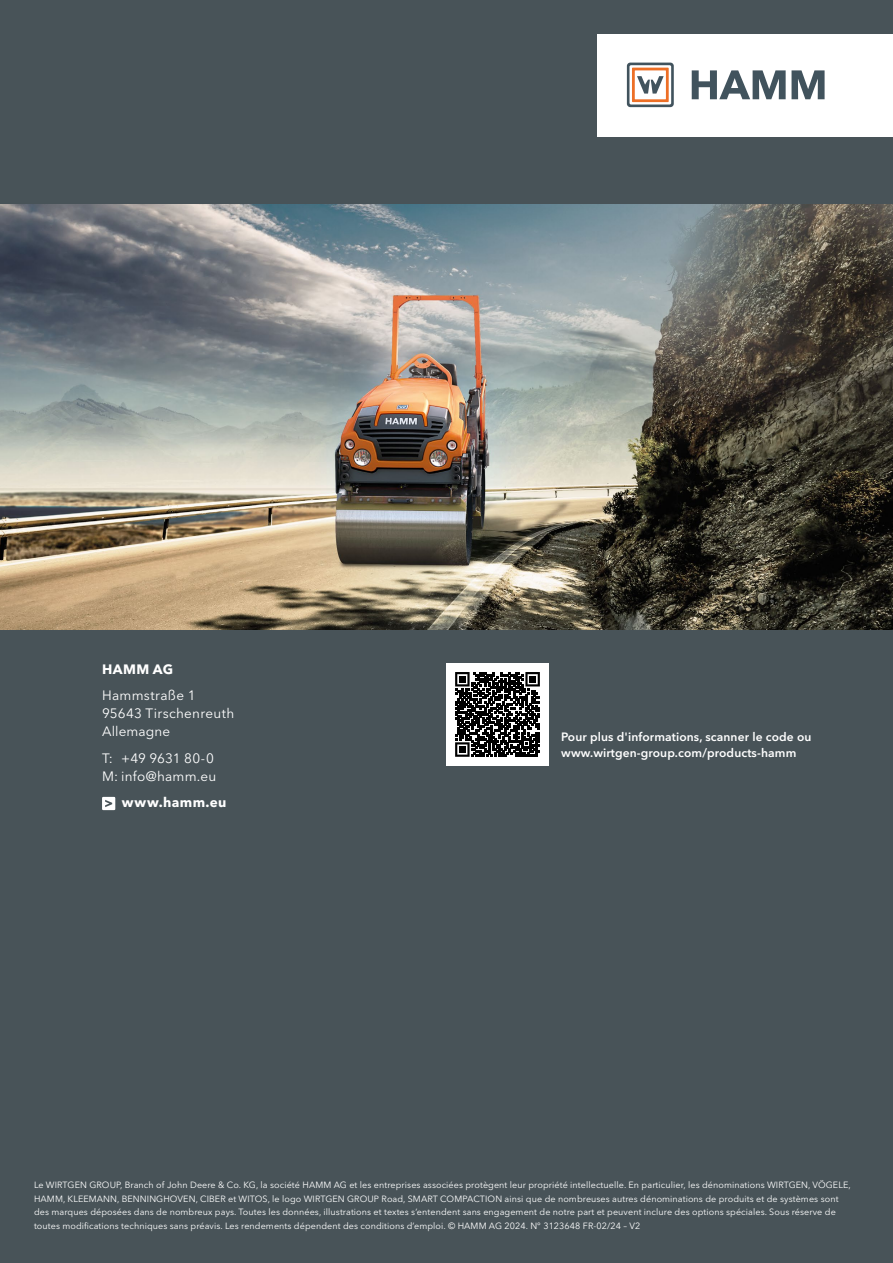
<style>
.page{position:relative;width:893px;height:1263px;background:#485358}
.page>*{position:absolute;margin:0;border:0;box-sizing:border-box;transform-origin:0 0}
.t1{font:13.5px/18px "Avenir Next LT Pro";letter-spacing:.02em;color:#fff}
.t2{font:700 13.5px "Avenir Next LT Pro";letter-spacing:.03em;color:#fff}
.t3{font:600 12px/16.5px "Avenir Next LT Pro";letter-spacing:.01em;color:#fff}
.t4{font:9px/13.5px "Avenir Next LT Pro";letter-spacing:.01em;color:#fff}
</style>
<div class="page">
<img style="left:0;top:204px;width:893px;height:425px">
<div style="left:597px;top:34px;width:296px;height:102px;background:#fff"></div>
<svg style="left:692px;top:70px;width:133px;height:29px"></svg>
<svg style="left:627px;top:63px;width:47px;height:44px"></svg>
<svg style="left:102px;top:797px;width:13px;height:13px"></svg>
<div style="left:446px;top:663px;width:103px;height:102px;background:#fff"></div>
<svg style="left:455px;top:672px;width:85px;height:85px"></svg>
<div style="left:459px;top:746px;width:6px;height:7px;background:#000"></div>
<h1 class="t2" style="left:102px;top:661px;width:73px">HAMM AG</h1>
<h1 class="t1" style="left:102px;top:686px;width:134px">Hammstraße 1<br>95643 Tirschenreuth<br>Allemagne</h1>
<h1 class="t1" style="left:102px;top:749px;width:116px">T: +49 9631 80-0<br>M: info@hamm.eu</h1>
<h1 class="t2" style="left:122px;top:794px;width:106px">www.hamm.eu</h1>
<h2 class="t3" style="left:561px;top:728px;width:252px">Pour plus d'informations, scanner le code ou www.wirtgen-group.com/products-hamm</h2>
<p class="t4" style="left:34px;top:1178px;width:818px">Le WIRTGEN GROUP, Branch of John Deere &amp; Co. KG, la société HAMM AG et les entreprises associées protègent leur propriété intellectuelle. En particulier, les dénominations WIRTGEN, VÖGELE, HAMM, KLEEMANN, BENNINGHOVEN, CIBER et WITOS, le logo WIRTGEN GROUP Road, SMART COMPACTION ainsi que de nombreuses autres dénominations de produits et de systèmes sont des marques déposées dans de nombreux pays. Toutes les données, illustrations et textes s’entendent sans engagement de notre part et peuvent inclure des options spéciales. Sous réserve de toutes modifications techniques sans préavis. Les rendements dépendent des conditions d’emploi. © HAMM AG 2024. N° 3123648 FR-02/24 – V2</p>
</div>
